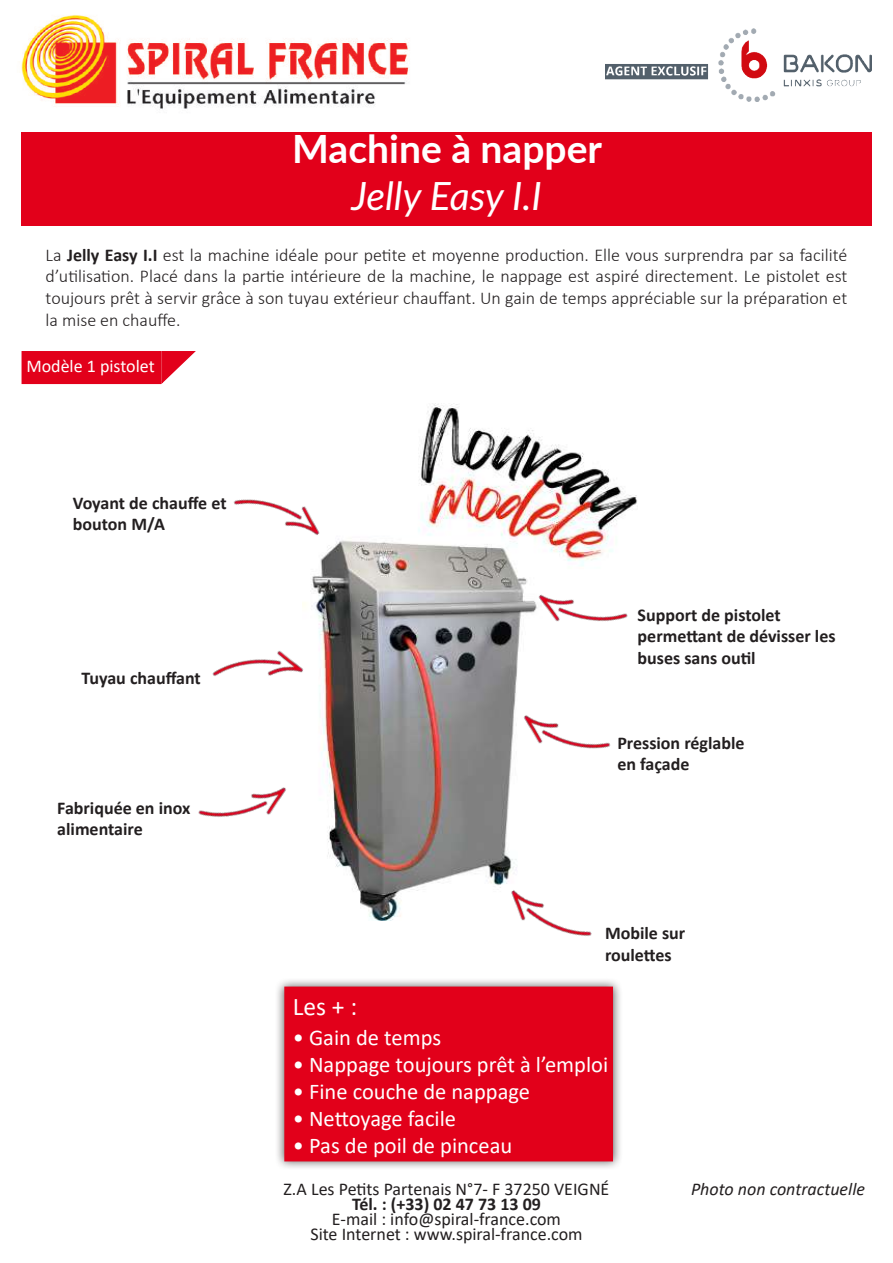
<style>
.page{position:relative;width:893px;height:1263px;background:#fff}
.page>*{position:absolute;margin:0;border:0;box-sizing:border-box;transform-origin:0 0}
.t1{font:700 39px "Lato";color:#fff}
.t2{font:italic 39px "Lato";color:#fff}
.t3{font:25.5px "Calibri";color:#fff}
.t4{font:22.5px "Calibri";color:#fff}
.t5{font:300 18px/21.6px "Calibri";color:#231f20;text-align:justify}
.t6{font:700 18px/21.6px "Calibri";color:#231f20}
.t7{font:18px/15px "Calibri";color:#231f20;text-align:center}
.t8{font:italic 18px "Calibri";color:#231f20}
.t9{font:18px "Calibri";color:#fff}
.s1{font-weight:700}
</style>
<div class="page">
<div style="left:22px;top:351px;width:139px;height:33px;background:#e2001a"></div>
<svg style="left:161px;top:351px;width:35px;height:33px"></svg>
<div style="left:22px;top:132px;width:850px;height:94px;background:#e2001a"></div>
<img style="left:21px;top:15px;width:389px;height:95px">
<img style="left:605px;top:29px;width:267px;height:73px">
<div style="left:274px;top:977px;width:349px;height:194px;background:#231f20;opacity:.75"></div>
<div style="left:284px;top:986px;width:329px;height:175px;background:#e2001a;border:3px solid #e2001a"></div>
<img style="left:303px;top:404px;width:334px;height:516px">
<img style="left:506px;top:673px;width:111px;height:113px">
<img style="left:497px;top:855px;width:108px;height:81px">
<img style="left:198px;top:787px;width:88px;height:30px">
<img style="left:212px;top:613px;width:109px;height:112px">
<img style="left:233px;top:457px;width:102px;height:116px">
<img style="left:527px;top:543px;width:110px;height:120px">
<h1 class="t1" style="left:292px;top:120px;width:311px">Machine à napper</h1>
<h1 class="t2" style="left:352px;top:168px;width:192px">Jelly Easy I.I</h1>
<p class="t5" style="left:46px;top:244px;width:803px">La <span class="s1">Jelly Easy I.I</span> est la machine idéale pour petite et moyenne production. Elle vous surprendra par sa facilité d’utilisation. Placé dans la partie intérieure de la machine, le nappage est aspiré directement. Le pistolet est toujours prêt à servir grâce à son tuyau extérieur chauffant. Un gain de temps appréciable sur la préparation et la mise en chauffe.</p>
<p class="t9" style="left:26px;top:353px;width:130px">Modèle 1 pistolet</p>
<p class="t6" style="left:73px;top:492px;width:155px">Voyant de chauffe et bouton M/A</p>
<p class="t6" style="left:81px;top:667px;width:121px">Tuyau chauffant</p>
<p class="t6" style="left:57px;top:797px;width:135px">Fabriquée en inox alimentaire</p>
<p class="t6" style="left:638px;top:604px;width:199px">Support de pistolet permettant de dévisser les buses sans outil</p>
<p class="t6" style="left:617px;top:732px;width:129px">Pression réglable en façade</p>
<p class="t6" style="left:605px;top:922px;width:82px">Mobile sur roulettes</p>
<h2 class="t3" style="left:293px;top:989px;width:66px">Les + :</h2>
<p class="t4" style="left:293px;top:1022px;width:150px">• Gain de temps</p>
<p class="t4" style="left:293px;top:1049px;width:317px">• Nappage toujours prêt à l’emploi</p>
<p class="t4" style="left:293px;top:1076px;width:239px">• Fine couche de nappage</p>
<p class="t4" style="left:293px;top:1103px;width:165px">• Nettoyage facile</p>
<p class="t4" style="left:293px;top:1130px;width:221px">• Pas de poil de pinceau</p>
<p class="t7" style="left:284px;top:1181px;width:327px">Z.A Les Petits Partenais N°7- F 37250 VEIGNÉ</p>
<p class="t8" style="left:691px;top:1176px;width:176px">Photo non contractuelle</p>
<p class="t6" style="left:352px;top:1192px;width:190px">Tél. : (+33) 02 47 73 13 09</p>
<p class="t7" style="left:310px;top:1211px;width:274px">E-mail : info@spiral-france.com<br>Site Internet : www.spiral-france.com</p>
</div>
